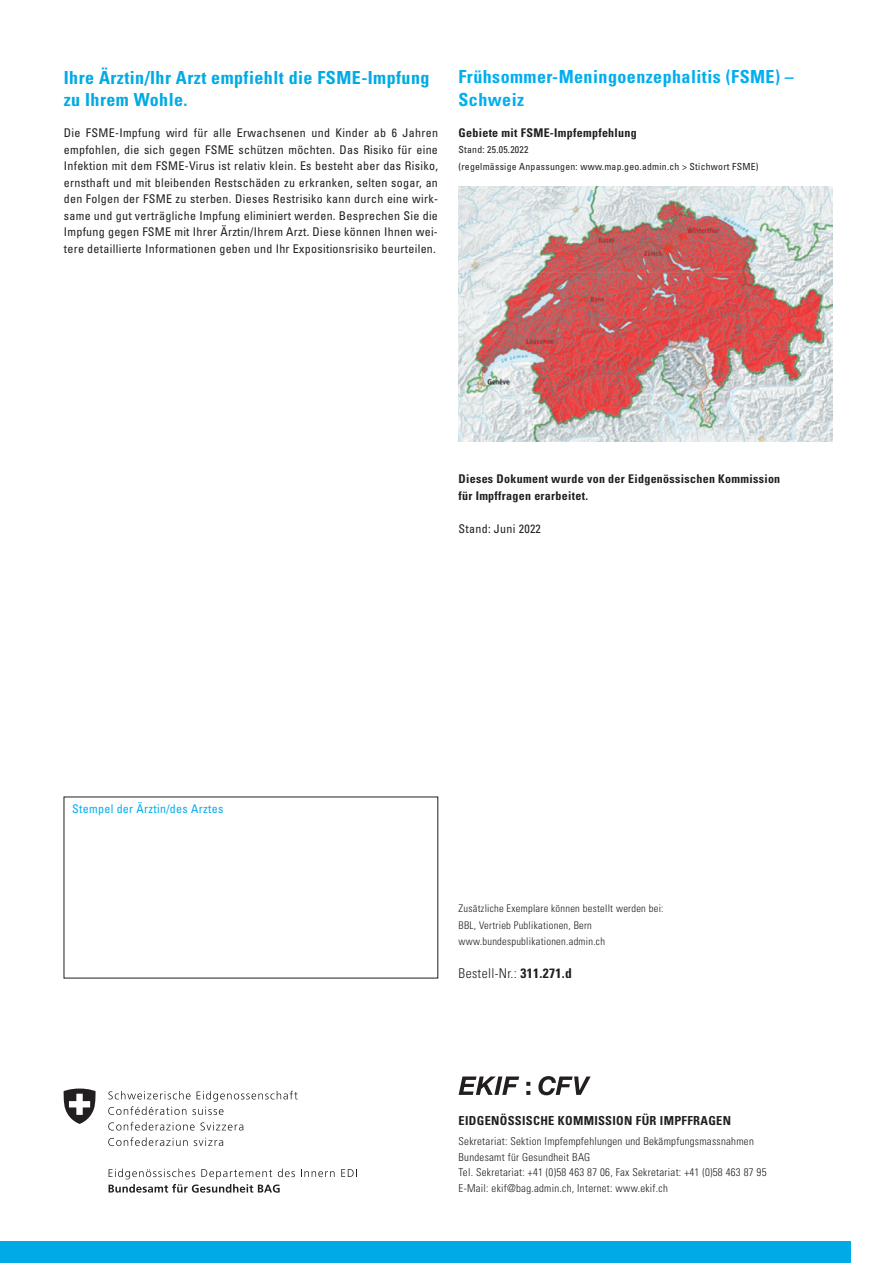
<style>
.page{position:relative;width:893px;height:1263px;background:#fff}
.page>*{position:absolute;margin:0;border:0;box-sizing:border-box;transform-origin:0 0}
.t1{font:700 condensed 18px/21.6px "Univers";letter-spacing:.025em;color:#00abe5}
.t2{font:700 condensed 18px/23.2px "Univers";letter-spacing:.025em;color:#00aeef}
.t3{font:300 condensed 13.5px "Univers";letter-spacing:.025em;color:#231f20}
.t4{font:700 condensed 12.45px "Univers";letter-spacing:.025em;color:#231f20}
.t5{font:condensed 12px/16.5px "Univers";letter-spacing:.025em;color:#231f20;text-align:justify}
.t6{font:700 condensed 12px/16.5px "Univers";letter-spacing:.025em;color:#231f20}
.t7{font:condensed 12px "Univers";letter-spacing:.025em;color:#00aeef}
.t8{font:300 condensed 10.8px/15.6px "Univers";letter-spacing:.025em;color:#231f20}
.t9{font:300 condensed 10.5px/16.5px "Univers";letter-spacing:.025em;color:#231f20}
.t10{font:condensed 9.75px/16.5px "Univers";letter-spacing:.025em;color:#231f20}
.s1{font-weight:700}
</style>
<div class="page">
<div style="left:0;top:1242px;width:850px;height:21px;background:#00abe5"></div>
<img style="left:458px;top:186px;width:374px;height:256px">
<svg style="left:459px;top:1076px;width:60px;height:19px"></svg>
<svg style="left:526px;top:1082px;width:4px;height:13px"></svg>
<svg style="left:538px;top:1076px;width:53px;height:19px"></svg>
<svg style="left:108px;top:1091px;width:190px;height:24px"></svg>
<svg style="left:108px;top:1122px;width:135px;height:8px"></svg>
<svg style="left:108px;top:1137px;width:80px;height:9px"></svg>
<svg style="left:194px;top:1138px;width:29px;height:8px"></svg>
<svg style="left:301px;top:1169px;width:34px;height:8px"></svg>
<svg style="left:341px;top:1169px;width:16px;height:8px"></svg>
<svg style="left:109px;top:1168px;width:186px;height:25px"></svg>
<svg style="left:64px;top:1088px;width:32px;height:36px"></svg>
<h1 class="t1" style="left:64px;top:67px;width:367px">Ihre Ärztin/Ihr Arzt empfiehlt die FSME-Impfung zu Ihrem Wohle.</h1>
<p class="t5" style="left:64px;top:125px;width:376px">Die FSME-Impfung wird für alle Erwachsenen und Kinder ab 6 Jahren empfohlen, die sich gegen FSME schützen möchten. Das Risiko für eine Infektion mit dem FSME-Virus ist relativ klein. Es besteht aber das Risiko, ernsthaft und mit bleibenden Restschäden zu erkranken, selten sogar, an den Folgen der FSME zu sterben. Dieses Restrisiko kann durch eine wirk&shy;same und gut verträgliche Impfung eliminiert werden. Besprechen Sie die Impfung gegen FSME mit Ihrer Ärztin/Ihrem Arzt. Diese können Ihnen wei&shy;tere detaillierte Informationen geben und Ihr Expositionsrisiko beurteilen.</p>
<h1 class="t2" style="left:458px;top:65px;width:337px">Frühsommer-Meningoenzephalitis (FSME) –<br>Schweiz</h1>
<p class="t6" style="left:458px;top:124px;width:180px">Gebiete mit FSME-Impfempfehlung</p>
<p class="t10" style="left:458px;top:141px;width:302px">Stand: 25.05.2022<br>(regelmässige Anpassungen: www.map.geo.admin.ch &gt; Stichwort FSME)</p>
<p class="t6" style="left:458px;top:470px;width:323px">Dieses Dokument wurde von der Eidgenössischen Kommission für Impffragen erarbeitet.</p>
<p class="t5" style="left:458px;top:520px;width:84px">Stand: Juni 2022</p>
<p class="t7" style="left:72px;top:801px;width:153px">Stempel der Ärztin/des Arztes</p>
<p class="t9" style="left:459px;top:900px;width:206px">Zusätzliche Exemplare können bestellt werden bei:<br>BBL, Vertrieb Publikationen, Bern www.bundespublikationen.admin.ch</p>
<p class="t3" style="left:459px;top:965px;width:115px">Bestell-Nr.: <span class="s1">311.271.d</span></p>
<p class="t4" style="left:459px;top:1113px;width:274px">EIDGENÖSSISCHE KOMMISSION FÜR IMPFFRAGEN</p>
<p class="t8" style="left:459px;top:1134px;width:309px">Sekretariat: Sektion Impfempfehlungen und Bekämpfungsmassnahmen Bundesamt für Gesundheit BAG<br>Tel. Sekretariat: +41 (0)58 463 87 06, Fax Sekretariat: +41 (0)58 463 87 95<br>E-Mail: ekif@bag.admin.ch, Internet: www.ekif.ch</p>
</div>
